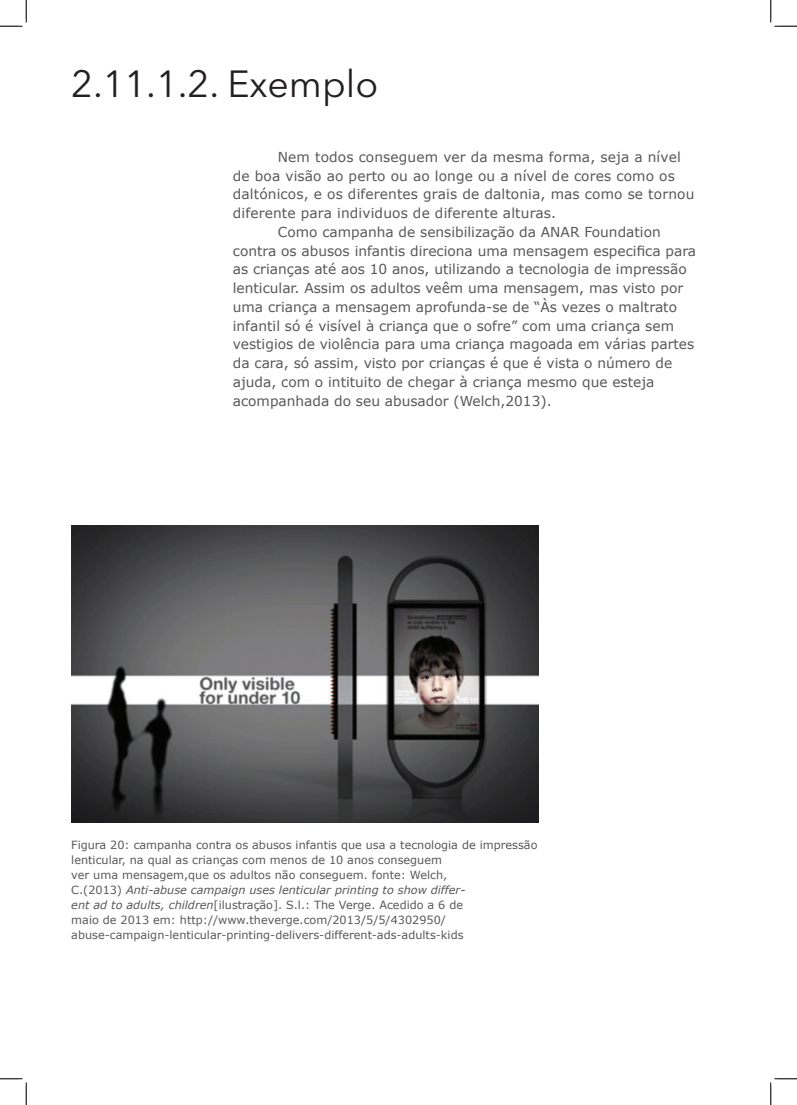
<style>
.page{position:relative;width:797px;height:1105px;background:#fff}
.page>*{position:absolute;margin:0;border:0;box-sizing:border-box;transform-origin:0 0}
.t1{font:37.5px "Avenir Next LT Pro";color:#231f20}
.t2{font:13.75px "Verdana";color:#57585a}
.t3{font:11.25px/15px "Verdana";color:#57585a}
.s1{font-style:italic}
</style>
<div class="page">
<img style="left:71px;top:525px;width:468px;height:297px">
<svg style="left:0;top:0;width:27px;height:27px"></svg>
<svg style="left:0;top:1078px;width:27px;height:27px"></svg>
<svg style="left:770px;top:0;width:27px;height:27px"></svg>
<svg style="left:770px;top:1078px;width:27px;height:27px"></svg>
<h1 class="t1" style="left:71px;top:62px;width:308px">2.11.1.2. Exemplo</h1>
<p class="t2" style="left:278px;top:147px;width:404px">Nem todos conseguem ver da mesma forma, seja a nível</p>
<p class="t2" style="left:233px;top:166px;width:443px">de boa visão ao perto ou ao longe ou a nível de cores como os</p>
<p class="t2" style="left:233px;top:185px;width:463px">daltónicos, e os diferentes grais de daltonia, mas como se tornou</p>
<p class="t2" style="left:233px;top:204px;width:325px">diferente para individuos de diferente alturas.</p>
<p class="t2" style="left:278px;top:222px;width:384px">Como campanha de sensibilização da ANAR Foundation</p>
<p class="t2" style="left:233px;top:241px;width:465px">contra os abusos infantis direciona uma mensagem especifica para</p>
<p class="t2" style="left:233px;top:260px;width:455px">as crianças até aos 10 anos, utilizando a tecnologia de impressão</p>
<p class="t2" style="left:233px;top:279px;width:452px">lenticular. Assim os adultos veêm uma mensagem, mas visto por</p>
<p class="t2" style="left:233px;top:297px;width:445px">uma criança a mensagem aprofunda-se de “Às vezes o maltrato</p>
<p class="t2" style="left:233px;top:316px;width:442px">infantil só é visível à criança que o sofre” com uma criança sem</p>
<p class="t2" style="left:233px;top:335px;width:463px">vestigios de violência para uma criança magoada em várias partes</p>
<p class="t2" style="left:233px;top:354px;width:441px">da cara, só assim, visto por crianças é que é vista o número de</p>
<p class="t2" style="left:233px;top:372px;width:423px">ajuda, com o intituito de chegar à criança mesmo que esteja</p>
<p class="t2" style="left:233px;top:391px;width:320px">acompanhada do seu abusador (Welch,2013).</p>
<p class="t3" style="left:71px;top:837px;width:468px">Figura 20: campanha contra os abusos infantis que usa a tecnologia de impressão lenticular, na qual as crianças com menos de 10 anos conseguem<br>ver uma mensagem,que os adultos não conseguem. fonte: Welch,<br>C.(2013) <span class="s1">Anti-abuse campaign uses lenticular printing to show differ-<br>ent ad to adults, children</span>[ilustração]. S.l.: The Verge. Acedido a 6 de<br>maio de 2013 em: http://www.theverge.com/2013/5/5/4302950/ abuse-campaign-lenticular-printing-delivers-different-ads-adults-kids</p>
</div>
